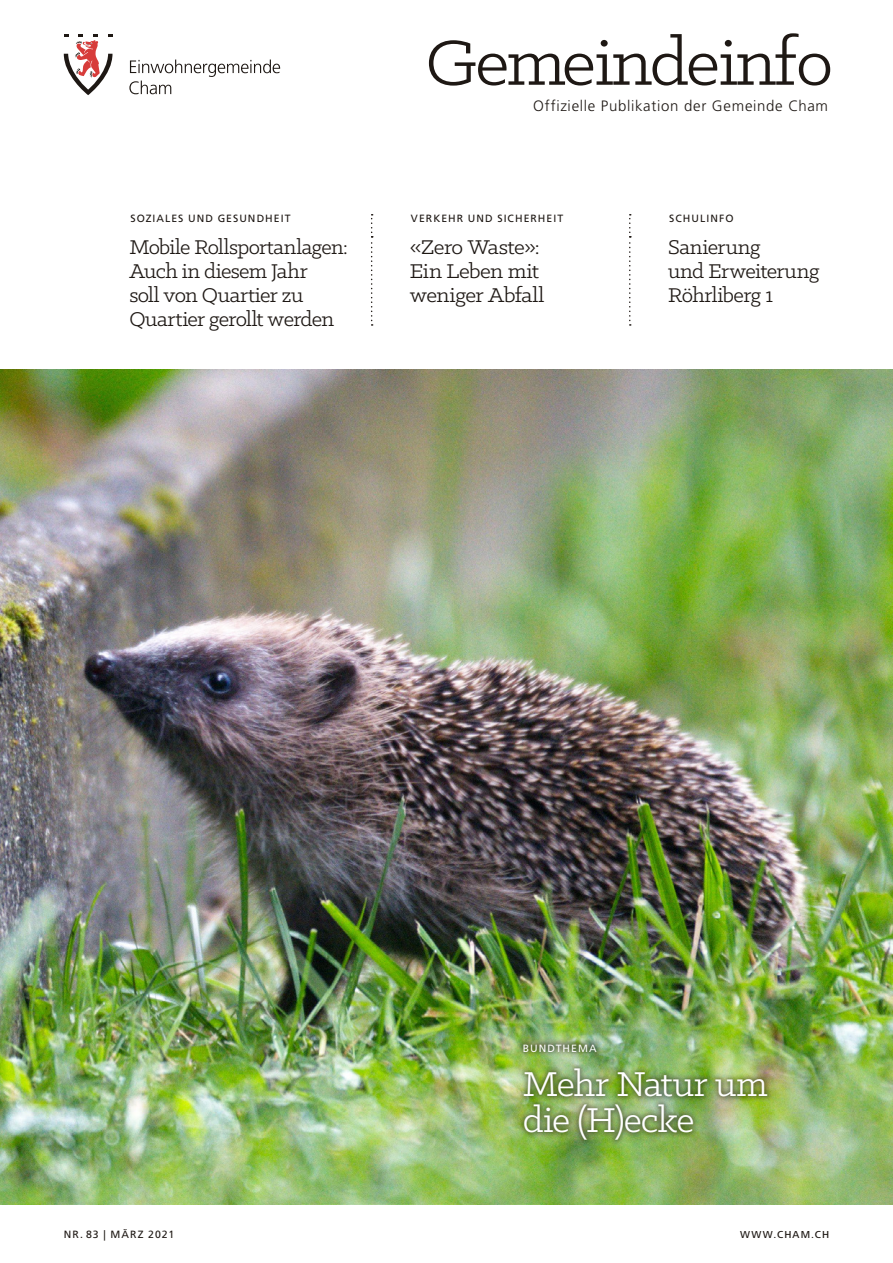
<style>
.page{position:relative;width:893px;height:1263px;background:#fff}
.page>*{position:absolute;margin:0;border:0;box-sizing:border-box;transform-origin:0 0}
.t1{font:71.55px "Klinic Slab";letter-spacing:-.04em;color:#1e1814;scale:1.05 1}
.HD_Teaser_gross{font:39px/36px "Klinic Slab";letter-spacing:-.02em;color:#fff}
.HD_Teaser{font:22.5px/24px "Klinic Slab";letter-spacing:-.025em;color:#1e1814}
.HD_Teaser-2{font:22.5px/24px "Klinic Slab";letter-spacing:-.025em;color:#1e1814;scale:1.05 1}
.t2{font:300 15px "Frutiger LT Std";letter-spacing:.045em;color:#1e1814}
.HD_Teaser_Bereich{font:10.5px "Frutiger LT Std";letter-spacing:.1em;color:#1e1814}
.t3{font:500 10.5px "Frutiger Next Pro";letter-spacing:.105em;color:#1e1814}
.HD_Teaser_Bereich-2{font:10.5px "Frutiger LT Std";letter-spacing:.1em;color:#fff}
</style>
<div class="page">
<svg style="left:64px;top:34px;width:49px;height:61px"></svg>
<svg style="left:129px;top:60px;width:151px;height:34px"></svg>
<img style="left:0;top:370px;width:893px;height:834px">
<svg style="left:371px;top:214px;width:2px;height:112px"></svg>
<svg style="left:629px;top:214px;width:2px;height:112px"></svg>
<div style="left:516px;top:1037px;width:258px;height:109px;background:#1e1814;opacity:.5"></div>
<h1 class="t1" style="left:426px;top:17px;width:390px">Gemeindeinfo</h1>
<p class="t2" style="left:533px;top:98px;width:297px">Offizielle Publikation der Gemeinde Cham</p>
<p class="HD_Teaser_Bereich" style="left:130px;top:212px;width:162px">SOZIALES UND GESUNDHEIT</p>
<p class="HD_Teaser_Bereich" style="left:411px;top:212px;width:154px">VERKEHR UND SICHERHEIT</p>
<p class="HD_Teaser_Bereich" style="left:669px;top:212px;width:66px">SCHULINFO</p>
<p class="HD_Teaser" style="left:129px;top:234px;width:220px">Mobile Rollsportanlagen:<br>Auch in diesem Jahr<br>soll von Quartier zu<br>Quartier gerollt werden</p>
<p class="HD_Teaser-2" style="left:410px;top:234px;width:130px">«Zero Waste»:<br>Ein Leben mit weniger Abfall</p>
<p class="HD_Teaser" style="left:668px;top:234px;width:153px">Sanierung<br>und Erweiterung<br>Röhrliberg 1</p>
<p class="HD_Teaser_Bereich-2" style="left:523px;top:1042px;width:75px">BUNDTHEMA</p>
<p class="HD_Teaser_gross" style="left:523px;top:1065px;width:247px">Mehr Natur um die (H)ecke</p>
<p class="HD_Teaser_Bereich" style="left:64px;top:1228px;width:112px">NR. 83 | MÄRZ 2021</p>
<p class="t3" style="left:740px;top:1228px;width:91px">WWW.CHAM.CH</p>
</div>
